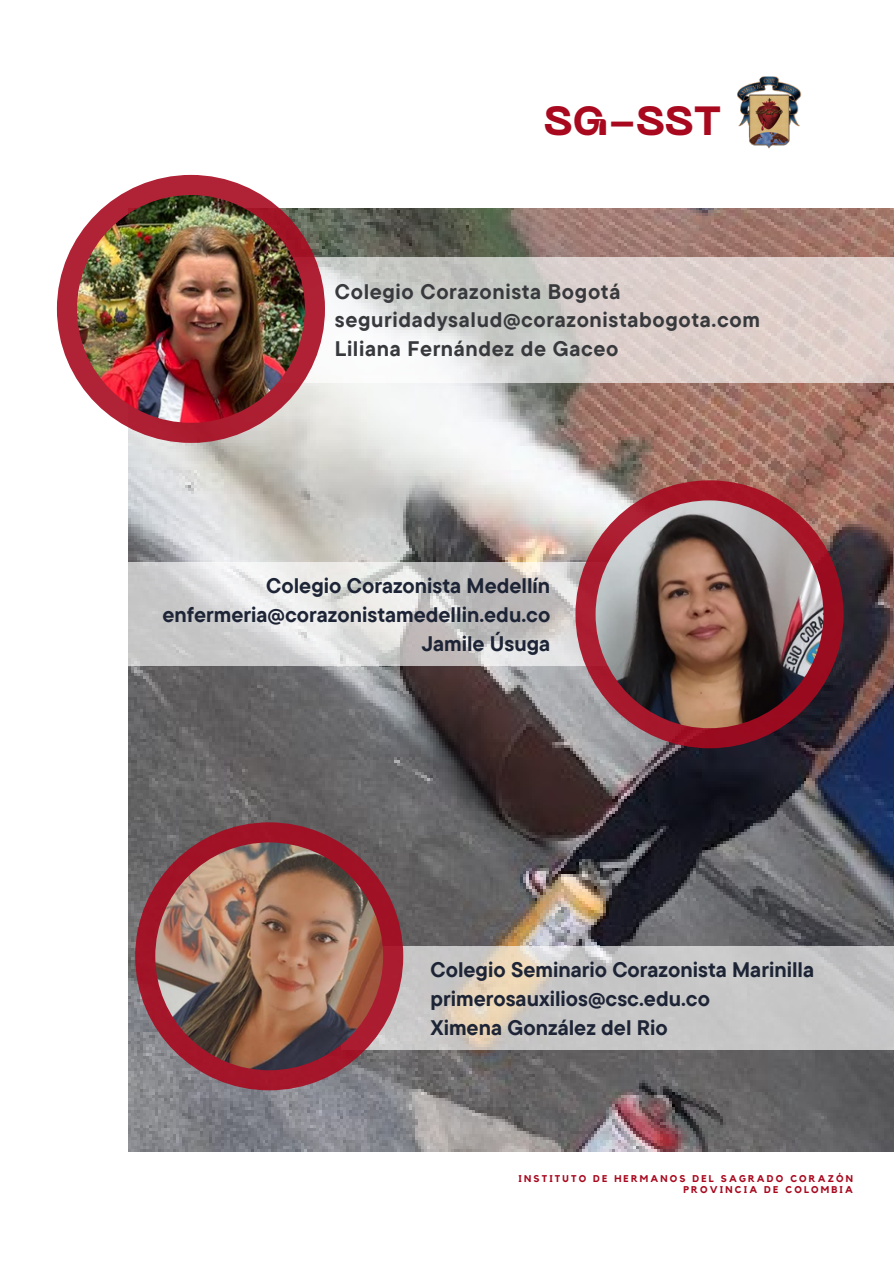
<style>
.page{position:relative;width:894px;height:1264px;background:#fff}
.page>*{position:absolute;margin:0;border:0;box-sizing:border-box;transform-origin:0 0}
.t1{font:800 40.5px "PP Neue Machina";color:#a8091f}
.t2{font:700 21px/29.2px "TT Commons Pro";color:#1d2435;text-align:right}
.t3{font:700 21px/28.2px "TT Commons Pro";letter-spacing:.03em;color:#38393d}
.t4{font:700 9.75px "Kollektif";letter-spacing:.22em;color:#a8091f}
</style>
<div class="page">
<img style="left:128px;top:208px;width:765px;height:943px">
<svg style="left:303px;top:257px;width:590px;height:126px;background:#dbd3d0"></svg>
<svg style="left:128px;top:562px;width:457px;height:104px;background:#d4d3d3"></svg>
<svg style="left:366px;top:946px;width:527px;height:103px;background:#cbc8c5"></svg>
<svg style="left:57px;top:175px;width:268px;height:268px;background:#ad2033"></svg>
<img style="left:77px;top:195px;width:228px;height:228px;border-radius:50%">
<svg style="left:575px;top:480px;width:268px;height:268px;background:#a31629"></svg>
<img style="left:595px;top:500px;width:228px;height:228px;border-radius:50%">
<div style="left:135px;top:822px;width:268px;height:268px;background:#a21428;border-radius:50%"></div>
<img style="left:155px;top:842px;width:228px;height:228px;border-radius:50%">
<img style="left:737px;top:76px;width:65px;height:73px">
<p class="t1" style="left:543px;top:105px;width:179px">SG-SST</p>
<h2 class="t3" style="left:335px;top:277px;width:426px">Colegio Corazonista Bogotá seguridadysalud@corazonistabogota.com<br>Liliana Fernández de Gaceo</h2>
<p class="t2" style="left:162px;top:570px;width:389px">Colegio Corazonista Medellín enfermeria@corazonistamedellin.edu.co<br>Jamile Úsuga</p>
<h2 class="t2" style="left:430px;top:954px;width:385px;text-align:left">Colegio Seminario Corazonista Marinilla primerosauxilios@csc.edu.co<br>Ximena González del Rio</h2>
<h1 class="t4" style="left:518px;top:1173px;width:336px">INSTITUTO DE HERMANOS DEL SAGRADO CORAZÓN</h1>
<p class="t4" style="left:683px;top:1184px;width:171px">PROVINCIA DE COLOMBIA</p>
</div>
